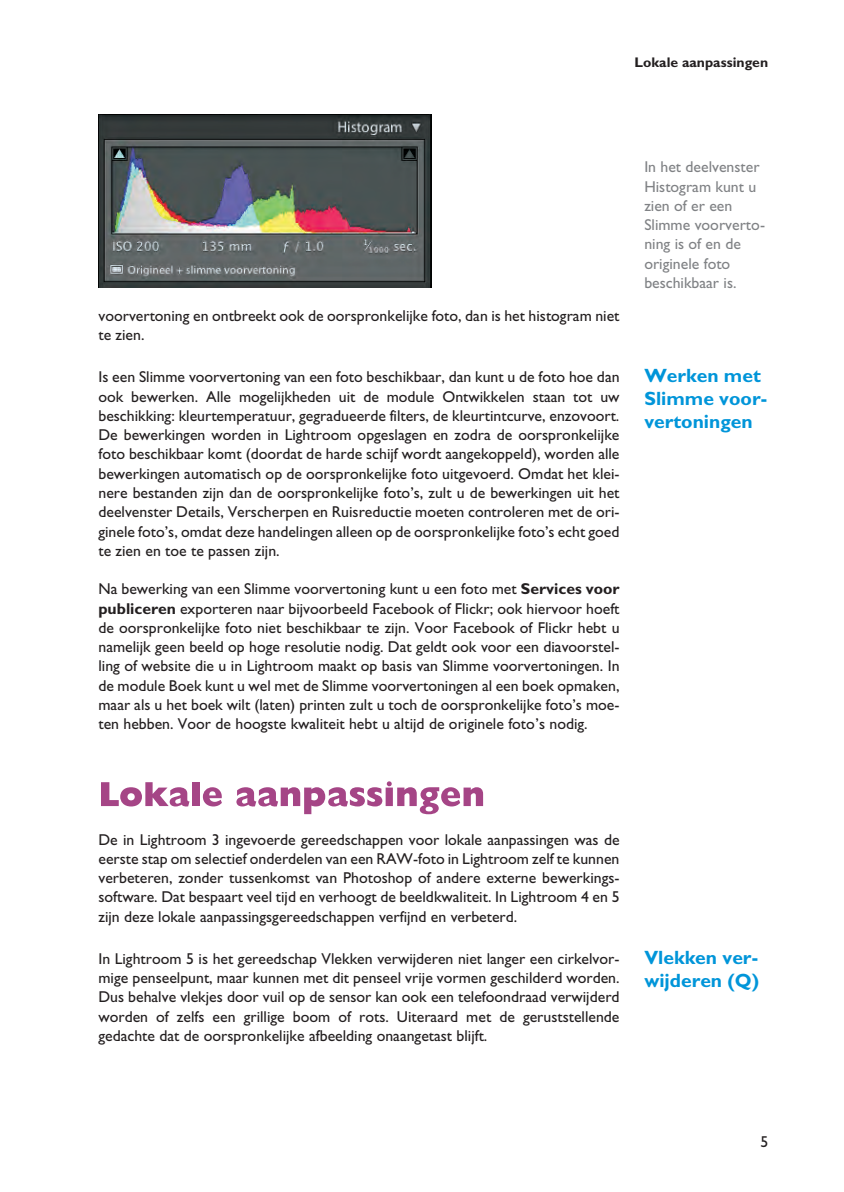
<style>
.page{position:relative;width:844px;height:1192px;background:#fff}
.page>*{position:absolute;margin:0;border:0;box-sizing:border-box;transform-origin:0 0}
.t1{font:700 19.25px/22.8px "Gill Sans";color:#0095d9}
.t2{font:15.75px/19.2px "Gill Sans";color:#231f20;text-align:justify}
.t3{font:15.75px/19.2px "Gill Sans";color:#808285}
.t4{font:700 14px "Gill Sans";color:#231f20}
.s1{font-weight:700}
</style>
<div class="page">
<svg style="left:101px;top:782px;width:88px;height:24px"></svg>
<div style="left:192px;top:782px;width:7px;height:24px;background:#a54586"></div>
<svg style="left:203px;top:787px;width:19px;height:19px"></svg>
<svg style="left:236px;top:781px;width:247px;height:33px"></svg>
<img style="left:98px;top:114px;width:334px;height:174px">
<p class="t4" style="left:634px;top:58px;width:135px">Lokale aanpassingen</p>
<p class="t2" style="left:98px;top:308px;width:522px">voorvertoning en ontbreekt ook de oorspronkelijke foto, dan is het histogram niet te zien.</p>
<p class="t2" style="left:98px;top:369px;width:522px">Is een Slimme voorvertoning van een foto beschikbaar, dan kunt u de foto hoe dan ook bewerken. Alle mogelijkheden uit de module Ontwikkelen staan tot uw beschikking: kleurtemperatuur, gegradueerde filters, de kleurtintcurve, enzovoort.<br>De bewerkingen worden in Lightroom opgeslagen en zodra de oorspronkelijke foto beschikbaar komt (doordat de harde schijf wordt aangekoppeld), worden alle bewerkingen automatisch op de oorspronkelijke foto uitgevoerd. Omdat het klei&shy;nere bestanden zijn dan de oorspronkelijke foto’s, zult u de bewerkingen uit het deelvenster Details, Verscherpen en Ruisreductie moeten controleren met de ori&shy;ginele foto’s, omdat deze handelingen alleen op de oorspronkelijke foto’s echt goed te zien en toe te passen zijn.</p>
<p class="t2" style="left:98px;top:581px;width:522px">Na bewerking van een Slimme voorvertoning kunt u een foto met <span class="s1">Services voor publiceren</span> exporteren naar bijvoorbeeld Facebook of Flickr; ook hiervoor hoeft de oorspronkelijke foto niet beschikbaar te zijn. Voor Facebook of Flickr hebt u namelijk geen beeld op hoge resolutie nodig. Dat geldt ook voor een diavoorstel&shy;ling of website die u in Lightroom maakt op basis van Slimme voorvertoningen. In de module Boek kunt u wel met de Slimme voorvertoningen al een boek opmaken, maar als u het boek wilt (laten) printen zult u toch de oorspronkelijke foto’s moe&shy;ten hebben. Voor de hoogste kwaliteit hebt u altijd de originele foto’s nodig.</p>
<p class="t3" style="left:644px;top:159px;width:122px">In het deelvenster<br>Histogram kunt u zien of er een<br>Slimme voorverto&shy;ning is of en de originele foto beschikbaar is.</p>
<p class="t1" style="left:644px;top:367px;width:124px">Werken met<br>Slimme voor&shy;vertoningen</p>
<p class="t2" style="left:98px;top:831px;width:522px">De in Lightroom 3 ingevoerde gereedschappen voor lokale aanpassingen was de eerste stap om selectief onderdelen van een RAW-foto in Lightroom zelf te kunnen verbeteren, zonder tussenkomst van Photoshop of andere externe bewerkings&shy;software. Dat bespaart veel tijd en verhoogt de beeldkwaliteit. In Lightroom 4 en 5 zijn deze lokale aanpassingsgereedschappen verfijnd en verbeterd.</p>
<p class="t2" style="left:98px;top:950px;width:522px">In Lightroom 5 is het gereedschap Vlekken verwijderen niet langer een cirkelvor&shy;mige penseelpunt, maar kunnen met dit penseel vrije vormen geschilderd worden.<br>Dus behalve vlekjes door vuil op de sensor kan ook een telefoondraad verwijderd worden of zelfs een grillige boom of rots. Uiteraard met de geruststellende gedachte dat de oorspronkelijke afbeelding onaangetast blijft.</p>
<p class="t1" style="left:644px;top:948px;width:116px">Vlekken ver&shy;wijderen (Q)</p>
<p class="t2" style="left:760px;top:1133px;width:9px">5</p>
</div>
